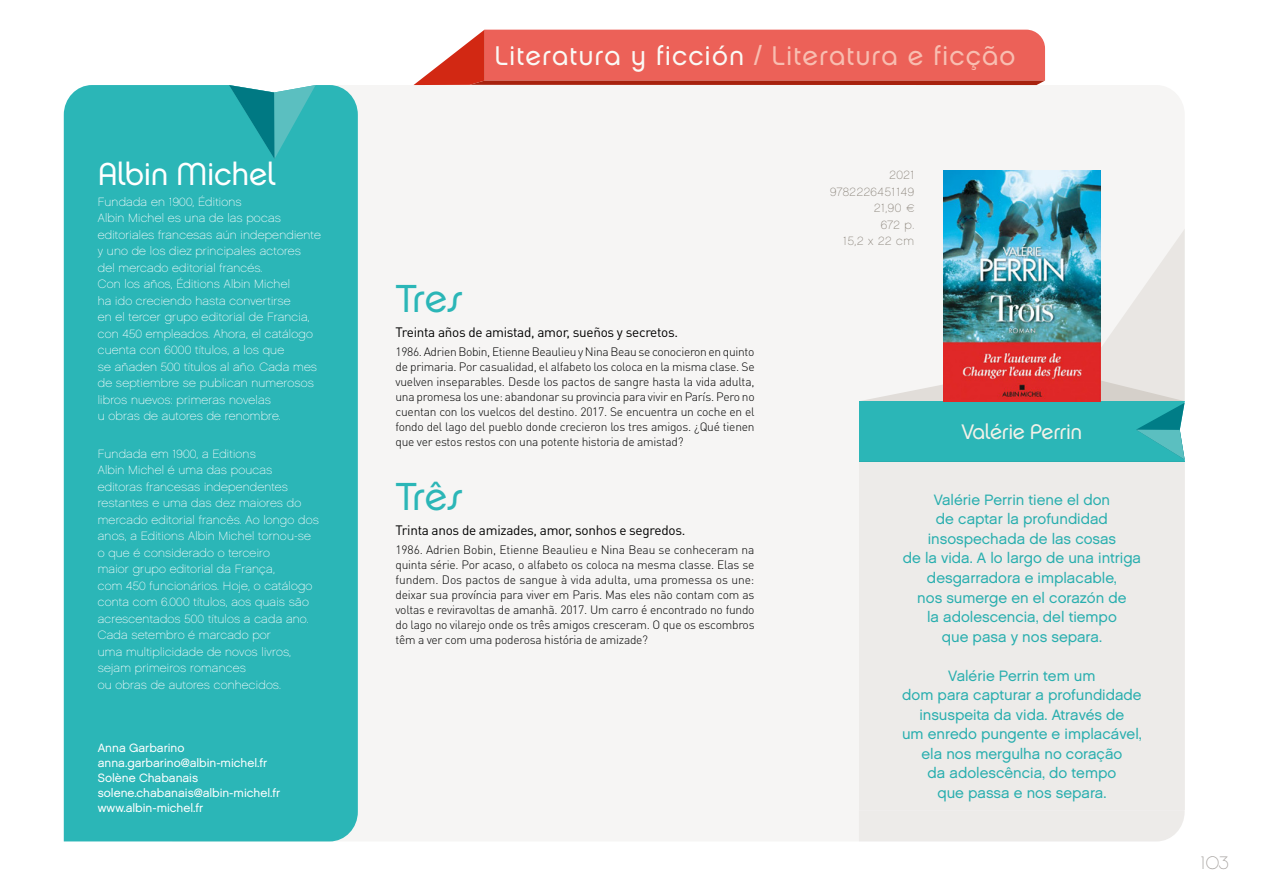
<style>
.page{position:relative;width:1263px;height:893px;background:#fff}
.page>*{position:absolute;margin:0;border:0;box-sizing:border-box;transform-origin:0 0}
.Titre{font:39px "Chalet London Nineteen Seventy";letter-spacing:-.01em;color:#2bb6b7}
.TEXTE_BLOC_COULEUR{font:31.5px "Chalet London Nineteen Seventy";letter-spacing:-.01em;color:#fff}
.t1{font:27px "Chalet London Nineteen Seventy";letter-spacing:.04em;color:#faf9f5}
.BLOC_1_AUTEUR{font:21px "Chalet London Nineteen Seventy";letter-spacing:-.02em;color:#f3f1e8}
.t2{font:18px "Chalet Paris Nineteen Seventy";color:#a5a19e}
.t3{font:15px/19.5px "Chalet London Nineteen Sixty";color:#2bb6b7;text-align:center}
.Texte_intro{font:13.5px "DIN Pro";letter-spacing:-.02em;color:#000}
.TEXTE_BLOC_COULEUR-2{font:12px/16.5px "Chalet Paris Nineteen Sixty";letter-spacing:.02em;color:#fff}
.Texte{font:300 12px/15px "DIN Pro";letter-spacing:-.02em;color:#000;text-align:justify}
.TEXTE_CONTACT_BLOC_C{font:12px "Chalet London Nineteen Sixty";color:#fff}
.INFO_TECHNIQUE_LIVRE{font:12px/16.5px "Chalet Paris Nineteen Sixty";letter-spacing:.055em;color:#867f75;text-align:right}
.s1{color:#f8beb1}
</style>
<div class="page">
<svg style="left:414px;top:30px;width:631px;height:55px;background:#e66359"></svg>
<div style="left:358px;top:85px;width:827px;height:756px;background:#f6f5f4"></div>
<div style="left:64px;top:85px;width:294px;height:756px;background:#2bb6b7"></div>
<svg style="left:223px;top:85px;width:98px;height:74px;background:#34aeb1"></svg>
<svg style="left:859px;top:229px;width:326px;height:232px"></svg>
<img style="left:943px;top:171px;width:158px;height:230px">
<div style="left:859px;top:461px;width:326px;height:349px;background:#edebe9"></div>
<div style="left:859px;top:810px;width:325px;height:31px;background:#edebe9"></div>
<p class="TEXTE_BLOC_COULEUR" style="left:98px;top:155px;width:180px">Albin Michel</p>
<p class="TEXTE_BLOC_COULEUR-2" style="left:98px;top:194px;width:225px">Fundada en 1900, Éditions<br>Albin Michel es una de las pocas editoriales francesas aún independiente y uno de los diez principales actores<br>del mercado editorial francés.<br>Con los años, Éditions Albin Michel<br>ha ido creciendo hasta convertirse<br>en el tercer grupo editorial de Francia, con 450 empleados. Ahora, el catálogo cuenta con 6000 títulos, a los que<br>se añaden 500 títulos al año. Cada mes de septiembre se publican numerosos libros nuevos: primeras novelas<br>u obras de autores de renombre.</p>
<p class="TEXTE_BLOC_COULEUR-2" style="left:98px;top:445px;width:222px">Fundada em 1900, a Editions<br>Albin Michel é uma das poucas editoras francesas independentes restantes e uma das dez maiores do mercado editorial francês. Ao longo dos anos, a Editions Albin Michel tornou-se o que é considerado o terceiro<br>maior grupo editorial da França,<br>com 450 funcionários. Hoje, o catálogo conta com 6.000 títulos, aos quais são acrescentados 500 títulos a cada ano.<br>Cada setembro é marcado por<br>uma multiplicidade de novos livros, sejam primeiros romances<br>ou obras de autores conhecidos.</p>
<p class="TEXTE_CONTACT_BLOC_C" style="left:98px;top:740px;width:88px">Anna Garbarino</p>
<p class="TEXTE_CONTACT_BLOC_C" style="left:98px;top:755px;width:171px">anna.garbarino@albin-michel.fr</p>
<p class="TEXTE_CONTACT_BLOC_C" style="left:98px;top:770px;width:102px">Solène Chabanais</p>
<p class="TEXTE_CONTACT_BLOC_C" style="left:98px;top:785px;width:184px">solene.chabanais@albin-michel.fr</p>
<p class="TEXTE_CONTACT_BLOC_C" style="left:98px;top:800px;width:107px">www.albin-michel.fr</p>
<h3 class="t1" style="left:494px;top:39px;width:523px">Literatura y ficción <span class="s1">/ Literatura e ficção</span></h3>
<p class="Titre" style="left:395px;top:274px;width:69px">Tres</p>
<p class="Texte_intro" style="left:395px;top:323px;width:284px">Treinta años de amistad, amor, sueños y secretos.</p>
<p class="Texte" style="left:395px;top:344px;width:361px">1986. Adrien Bobin, Etienne Beaulieu y Nina Beau se conocieron en quinto de primaria. Por casualidad, el alfabeto los coloca en la misma clase. Se vuelven inseparables. Desde los pactos de sangre hasta la vida adulta, una promesa los une: abandonar su provincia para vivir en París. Pero no cuentan con los vuelcos del destino. 2017. Se encuentra un coche en el fondo del lago del pueblo donde crecieron los tres amigos. ¿Qué tienen que ver estos restos con una potente historia de amistad?</p>
<p class="Titre" style="left:395px;top:472px;width:69px">Três</p>
<p class="Texte_intro" style="left:395px;top:521px;width:291px">Trinta anos de amizades, amor, sonhos e segredos.</p>
<p class="Texte" style="left:395px;top:542px;width:361px">1986. Adrien Bobin, Etienne Beaulieu e Nina Beau se conheceram na quinta série. Por acaso, o alfabeto os coloca na mesma classe. Elas se fundem. Dos pactos de sangue à vida adulta, uma promessa os une: deixar sua província para viver em Paris. Mas eles não contam com as voltas e reviravoltas de amanhã. 2017. Um carro é encontrado no fundo do lago no vilarejo onde os três amigos cresceram. O que os escombros têm a ver com uma poderosa história de amizade?</p>
<p class="INFO_TECHNIQUE_LIVRE" style="left:830px;top:167px;width:86px">2021<br>9782226451149<br>21,90 €<br>672 p.<br>15,2 x 22 cm</p>
<p class="BLOC_1_AUTEUR" style="left:961px;top:419px;width:122px">Valérie Perrin</p>
<p class="t3" style="left:903px;top:490px;width:240px">Valérie Perrin tiene el don<br>de captar la profundidad insospechada de las cosas<br>de la vida. A lo largo de una intriga desgarradora e implacable,<br>nos sumerge en el corazón de<br>la adolescencia, del tiempo<br>que pasa y nos separa.</p>
<p class="t3" style="left:902px;top:665px;width:241px">Valérie Perrin tem um<br>dom para capturar a profundidade insuspeita da vida. Através de<br>um enredo pungente e implacável, ela nos mergulha no coração<br>da adolescência, do tempo<br>que passa e nos separa.</p>
<h3 class="t2" style="left:1201px;top:852px;width:30px">103</h3>
</div>
